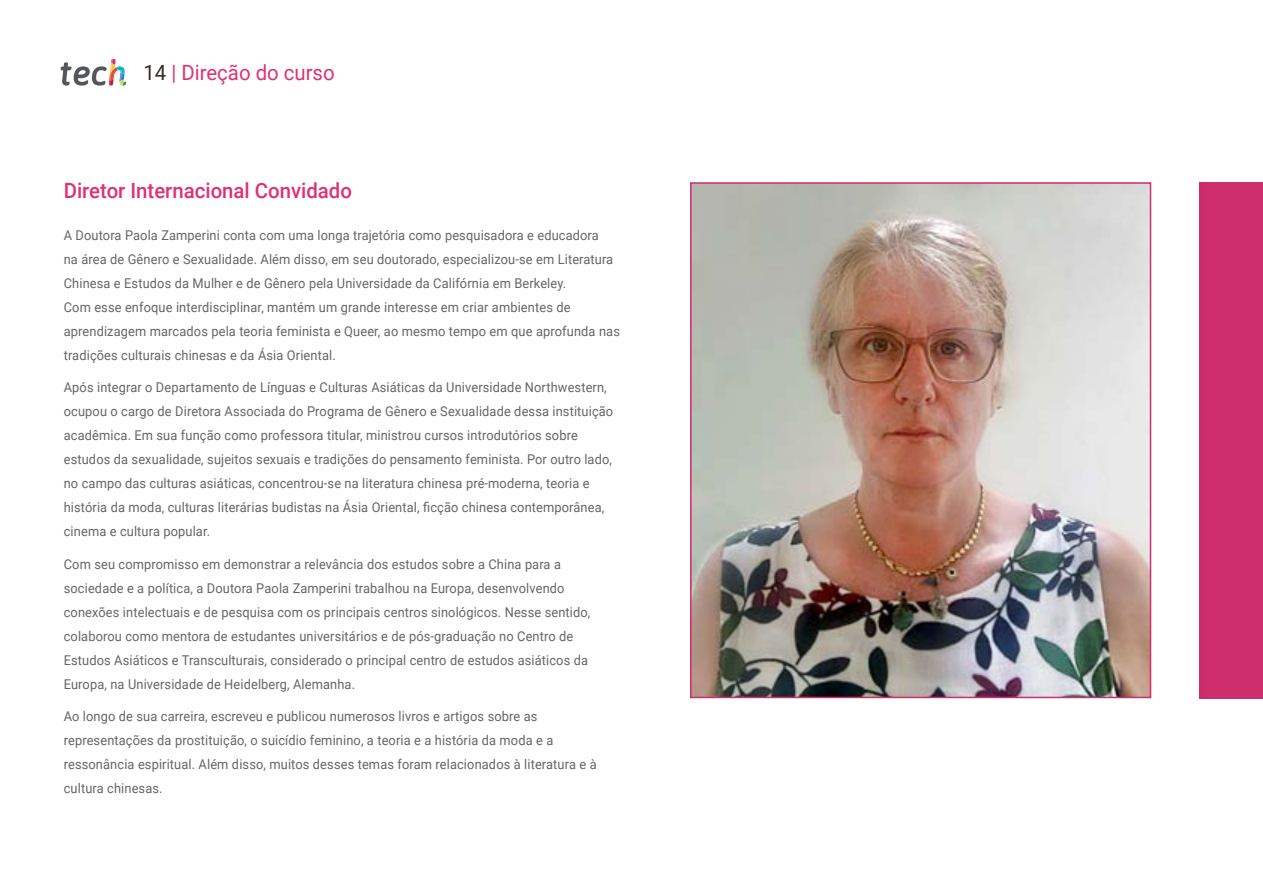
<style>
.page{position:relative;width:1263px;height:893px;background:#fff}
.page>*{position:absolute;margin:0;border:0;box-sizing:border-box;transform-origin:0 0}
.t1{font:500 21px "Roboto";color:#de3173}
.t2{font:21px "Roboto";color:#df3174}
.t3{font:13.5px/24px "Roboto";letter-spacing:.01em;color:#656565;scale:.95 1}
.s1{color:#312e20}
</style>
<div class="page">
<div style="left:1199px;top:182px;width:64px;height:516px;background:#ce2e6b"></div>
<img style="left:693px;top:185px;width:455px;height:510px">
<div style="left:690px;top:182px;width:461px;height:516px;border:2px solid #ce2e6b"></div>
<svg style="left:61px;top:59px;width:65px;height:27px"></svg>
<h1 class="t2" style="left:144px;top:57px;width:193px"><span class="s1">14</span> | Direção do curso</h1>
<h1 class="t1" style="left:64px;top:176px;width:290px">Diretor Internacional Convidado</h1>
<p class="t3" style="left:64px;top:222px;width:587px">A Doutora Paola Zamperini conta com uma longa trajetória como pesquisadora e educadora<br>na área de Gênero e Sexualidade. Além disso, em seu doutorado, especializou-se em Literatura Chinesa e Estudos da Mulher e de Gênero pela Universidade da Califórnia em Berkeley.<br>Com esse enfoque interdisciplinar, mantém um grande interesse em criar ambientes de aprendizagem marcados pela teoria feminista e Queer, ao mesmo tempo em que aprofunda nas tradições culturais chinesas e da Ásia Oriental.</p>
<p class="t3" style="left:64px;top:375px;width:580px">Após integrar o Departamento de Línguas e Culturas Asiáticas da Universidade Northwestern, ocupou o cargo de Diretora Associada do Programa de Gênero e Sexualidade dessa instituição acadêmica. Em sua função como professora titular, ministrou cursos introdutórios sobre estudos da sexualidade, sujeitos sexuais e tradições do pensamento feminista. Por outro lado, no campo das culturas asiáticas, concentrou-se na literatura chinesa pré-moderna, teoria e história da moda, culturas literárias budistas na Ásia Oriental, ficção chinesa contemporânea, cinema e cultura popular.</p>
<p class="t3" style="left:64px;top:551px;width:556px">Com seu compromisso em demonstrar a relevância dos estudos sobre a China para a sociedade e a política, a Doutora Paola Zamperini trabalhou na Europa, desenvolvendo conexões intelectuais e de pesquisa com os principais centros sinológicos. Nesse sentido, colaborou como mentora de estudantes universitários e de pós-graduação no Centro de Estudos Asiáticos e Transculturais, considerado o principal centro de estudos asiáticos da Europa, na Universidade de Heidelberg, Alemanha.</p>
<p class="t3" style="left:64px;top:704px;width:562px">Ao longo de sua carreira, escreveu e publicou numerosos livros e artigos sobre as representações da prostituição, o suicídio feminino, a teoria e a história da moda e a ressonância espiritual. Além disso, muitos desses temas foram relacionados à literatura e à cultura chinesas.</p>
</div>
